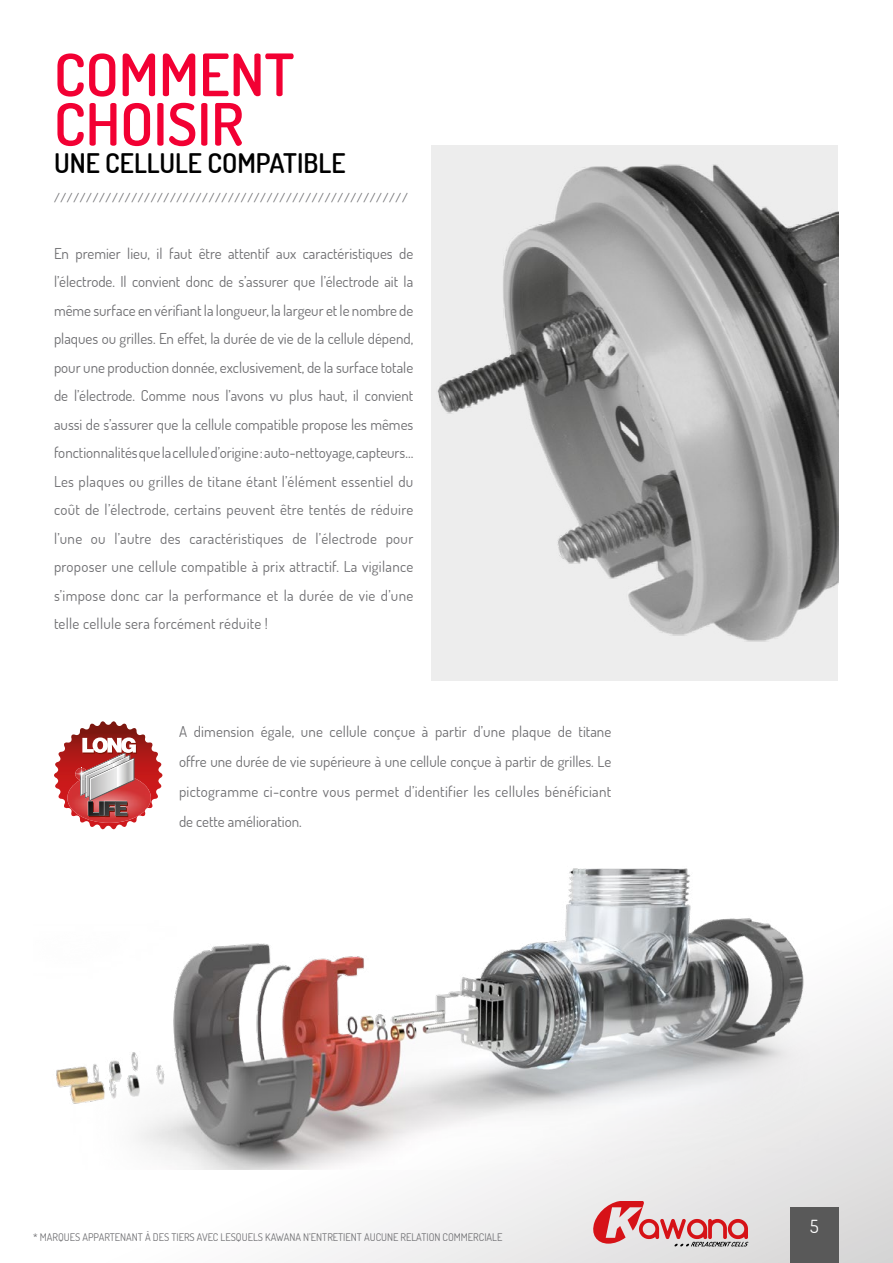
<style>
.page{position:relative;width:893px;height:1263px;background:#fff}
.page>*{position:absolute;margin:0;border:0;box-sizing:border-box;transform-origin:0 0}
.t1{font:600 58.5px/49.5px "Dosis";color:#f20033}
.t2{font:600 27px "Dosis";color:#000}
.t3{font:18px "Dosis";color:#fff}
.t4{font:15px/28.5px "Dosis";letter-spacing:.02em;color:#707073;text-align:justify}
.t5{font:500 12px "Dosis";color:#707073}
.t6{font:10.5px "Dosis";color:#707073}
</style>
<div class="page">
<svg style="left:102px;top:742px;width:791px;height:521px"></svg>
<svg style="left:594px;top:1201px;width:154px;height:45px"></svg>
<div style="left:790px;top:1207px;width:49px;height:56px;background:#595959"></div>
<svg style="left:54px;top:721px;width:93px;height:108px"></svg>
<div style="left:431px;top:145px;width:407px;height:536px;background:#ededed"></div>
<img style="left:437px;top:164px;width:402px;height:478px">
<img style="left:56px;top:855px;width:764px;height:314px">
<h1 class="t1" style="left:54px;top:49px;width:242px">COMMENT<br>CHOISIR</h1>
<h2 class="t2" style="left:54px;top:145px;width:293px">UNE CELLULE COMPATIBLE</h2>
<p class="t5" style="left:54px;top:189px;width:355px">///////////////////////////////////////////////////////</p>
<p class="t4" style="left:54px;top:238px;width:361px">En premier lieu, il faut être attentif aux caractéristiques de l’électrode. Il convient donc de s’assurer que l’électrode ait la même surface en vérifiant la longueur, la largeur et le nombre de plaques ou grilles. En effet, la durée de vie de la cellule dépend, pour une production donnée, exclusivement, de la surface totale de l’électrode. Comme nous l’avons vu plus haut, il convient aussi de s’assurer que la cellule compatible propose les mêmes fonctionnalités que la cellule d’origine : auto-nettoyage, capteurs… Les plaques ou grilles de titane étant l’élément essentiel du coût de l’électrode, certains peuvent être tentés de réduire l’une ou l’autre des caractéristiques de l’électrode pour proposer une cellule compatible à prix attractif. La vigilance s’impose donc car la performance et la durée de vie d’une telle cellule sera forcément réduite !</p>
<p class="t4" style="left:179px;top:716px;width:434px;line-height:30px">A dimension égale, une cellule conçue à partir d’une plaque de titane offre une durée de vie supérieure à une cellule conçue à partir de grilles. Le pictogramme ci-contre vous permet d’identifier les cellules bénéficiant de cette amélioration.</p>
<p class="t6" style="left:33px;top:1230px;width:471px">* MARQUES APPARTENANT À DES TIERS AVEC LESQUELS KAWANA N’ENTRETIENT AUCUNE RELATION COMMERCIALE</p>
<p class="t3" style="left:810px;top:1214px;width:10px">5</p>
</div>
